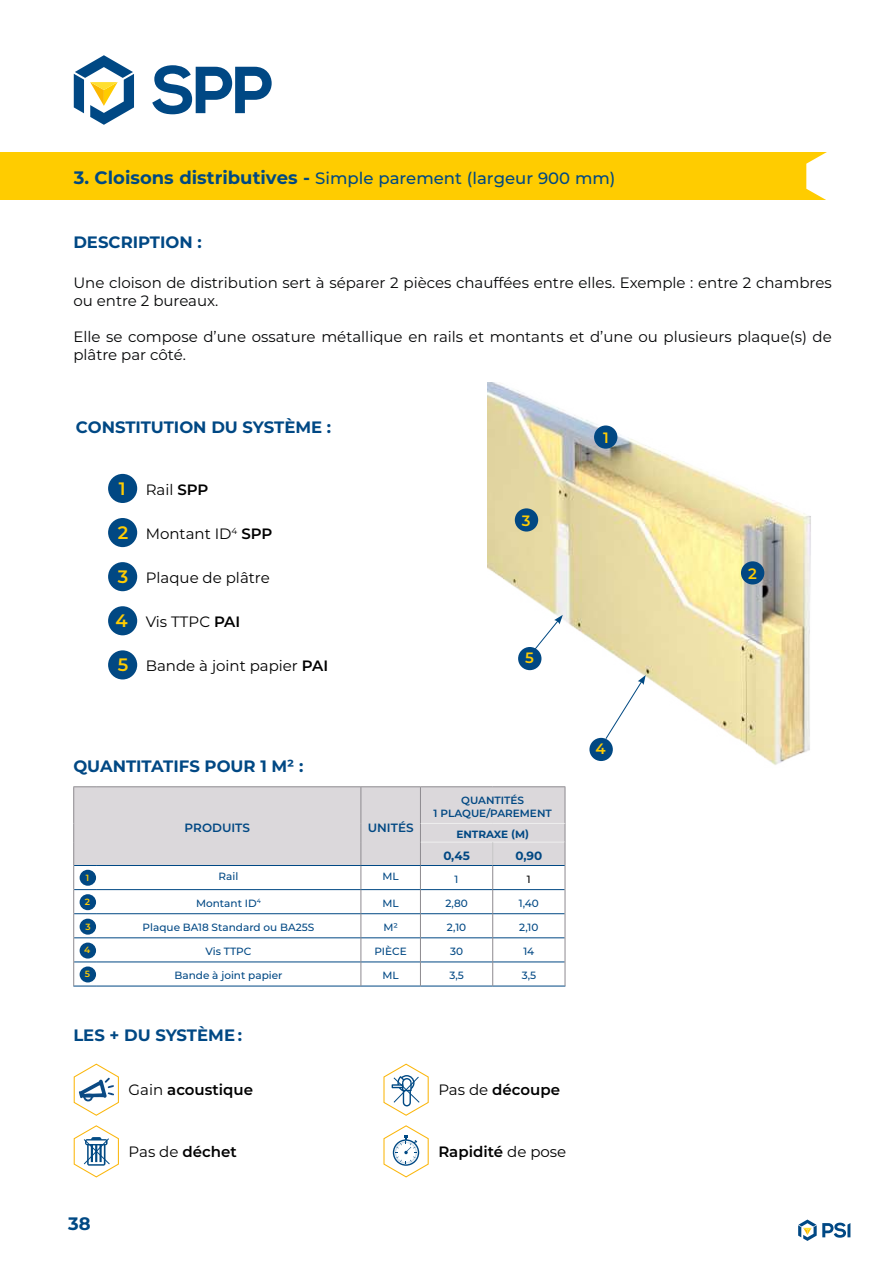
<style>
.page{position:relative;width:893px;height:1263px;background:#fff}
.page>*{position:absolute;margin:0;border:0;box-sizing:border-box;transform-origin:0 0}
.t1{font:700 18px "Montserrat";color:#004984}
.t2{font:700 16.5px "Montserrat";color:#004884}
.t3{font:500 16.5px "Montserrat";color:#004982}
.t4{font:15px/18px "Montserrat";color:#040506}
.t5{font:15px "Montserrat";color:#000}
.t6{font:600 15px "Montserrat";color:#000}
.t7{font:600 15px "Montserrat";color:#ffcc03}
.t8{font:600 12px "Montserrat";color:#014883}
.t9{font:700 12px "Montserrat";color:#014883}
.t10{font:500 10.5px "Montserrat";color:#004884}
.t11{font:600 10.5px/12.6px "Montserrat";color:#014883;text-align:center}
.t12{font:700 10.5px "Montserrat";color:#014883}
.t13{font:500 10.5px "Montserrat";color:#000}
.t14{font:600 9px "Montserrat";color:#ffcc03}
.s1{font-weight:700;font-size:18px}
.s2{font-weight:600;font-size:18px;color:#ffcc03}
.s3{font-weight:600}
.s4{font-weight:400}
</style>
<div class="page">
<svg style="left:798px;top:1219px;width:52px;height:22px"></svg>
<img style="left:488px;top:382px;width:323px;height:383px">
<div style="left:515px;top:508px;width:23px;height:23px;background:#014883;border-radius:50%"></div>
<div style="left:589px;top:738px;width:24px;height:23px;background:#014883;border-radius:50%"></div>
<svg style="left:605px;top:675px;width:41px;height:65px"></svg>
<div style="left:741px;top:561px;width:23px;height:23px;background:#014883;border-radius:50%"></div>
<div style="left:518px;top:647px;width:23px;height:23px;background:#014883;border-radius:50%"></div>
<svg style="left:534px;top:615px;width:29px;height:35px"></svg>
<div style="left:594px;top:425px;width:23px;height:24px;background:#014883;border-radius:50%"></div>
<div style="left:0;top:152px;width:829px;height:47px;background:#fc0"></div>
<svg style="left:806px;top:152px;width:23px;height:48px"></svg>
<svg style="left:73px;top:1125px;width:46px;height:53px"></svg>
<svg style="left:383px;top:1063px;width:46px;height:53px"></svg>
<svg style="left:73px;top:1063px;width:46px;height:53px"></svg>
<svg style="left:73px;top:786px;width:493px;height:201px"></svg>
<hr style="left:493px;top:865px;width:72px;height:1px;background:#004884">
<div style="left:80px;top:870px;width:16px;height:16px;background:#014883;border-radius:50%"></div>
<div style="left:80px;top:894px;width:16px;height:16px;background:#014883;border-radius:50%"></div>
<div style="left:80px;top:919px;width:16px;height:16px;background:#014883;border-radius:50%"></div>
<div style="left:80px;top:942px;width:16px;height:16px;background:#014883;border-radius:50%"></div>
<div style="left:80px;top:966px;width:16px;height:16px;background:#014883;border-radius:50%"></div>
<svg style="left:383px;top:1125px;width:46px;height:53px"></svg>
<div style="left:108px;top:474px;width:29px;height:29px;background:#014883;border-radius:50%"></div>
<div style="left:108px;top:518px;width:29px;height:29px;background:#014883;border-radius:50%"></div>
<div style="left:108px;top:562px;width:29px;height:29px;background:#014883;border-radius:50%"></div>
<div style="left:108px;top:606px;width:29px;height:29px;background:#014883;border-radius:50%"></div>
<div style="left:108px;top:650px;width:29px;height:29px;background:#014883;border-radius:50%"></div>
<svg style="left:152px;top:65px;width:120px;height:49px"></svg>
<svg style="left:74px;top:55px;width:60px;height:70px"></svg>
<p class="t3" style="left:74px;top:170px;width:543px"><span class="s1">3. Cloisons distributives -</span> Simple parement (largeur 900 mm)</p>
<p class="t2" style="left:73px;top:234px;width:130px">DESCRIPTION :</p>
<p class="t4" style="left:73px;top:274px;width:760px">Une cloison de distribution sert à séparer 2 pièces chauffées entre elles. Exemple : entre 2 chambres ou entre 2 bureaux.</p>
<p class="t4" style="left:73px;top:328px;width:760px">Elle se compose d’une ossature métallique en rails et montants et d’une ou plusieurs plaque(s) de plâtre par côté.</p>
<p class="t2" style="left:76px;top:419px;width:257px">CONSTITUTION DU SYSTÈME :</p>
<p class="t5" style="left:119px;top:481px;width:91px"><span class="s2">1</span> Rail <span class="s3">SPP</span></p>
<p class="t5" style="left:118px;top:525px;width:156px"><span class="s2">2</span> Montant ID<sup>4</sup> <span class="s3">SPP</span></p>
<p class="t5" style="left:118px;top:570px;width:154px"><span class="s2">3</span> Plaque de plâtre</p>
<p class="t5" style="left:116px;top:614px;width:126px"><span class="s2">4</span> Vis TTPC <span class="s3">PAI</span></p>
<p class="t5" style="left:118px;top:658px;width:212px"><span class="s2">5</span> Bande à joint papier <span class="s3">PAI</span></p>
<p class="t7" style="left:522px;top:512px;width:10px">3</p>
<p class="t7" style="left:525px;top:650px;width:10px">5</p>
<p class="t2" style="left:73px;top:757px;width:232px">QUANTITATIFS POUR 1 M² :</p>
<p class="t8" style="left:185px;top:821px;width:67px">PRODUITS</p>
<p class="t8" style="left:368px;top:821px;width:47px">UNITÉS</p>
<p class="t11" style="left:434px;top:794px;width:120px">QUANTITÉS<br>1 PLAQUE/PAREMENT</p>
<p class="t12" style="left:456px;top:828px;width:74px">ENTRAXE (M)</p>
<p class="t9" style="left:443px;top:849px;width:28px">0,45</p>
<p class="t9" style="left:515px;top:849px;width:28px">0,90</p>
<p class="t14" style="left:86px;top:873px;width:5px">1</p>
<p class="t14" style="left:85px;top:897px;width:7px">2</p>
<p class="t14" style="left:85px;top:922px;width:7px">3</p>
<p class="t14" style="left:84px;top:945px;width:8px">4</p>
<p class="t14" style="left:85px;top:969px;width:7px">5</p>
<p class="t10" style="left:219px;top:870px;width:21px">Rail</p>
<p class="t10" style="left:383px;top:870px;width:18px">ML</p>
<p class="t10" style="left:455px;top:873px;width:5px">1</p>
<p class="t13" style="left:527px;top:873px;width:5px">1</p>
<p class="t10" style="left:196px;top:897px;width:66px">Montant ID<sup>4</sup></p>
<p class="t10" style="left:383px;top:897px;width:18px">ML</p>
<p class="t10" style="left:445px;top:897px;width:24px">2,80</p>
<p class="t10" style="left:519px;top:897px;width:22px">1,40</p>
<p class="t10" style="left:143px;top:921px;width:173px">Plaque BA18 Standard ou BA25S</p>
<p class="t10" style="left:383px;top:921px;width:16px">M²</p>
<p class="t10" style="left:447px;top:921px;width:21px">2,10</p>
<p class="t10" style="left:519px;top:921px;width:21px">2,10</p>
<p class="t10" style="left:206px;top:946px;width:47px">Vis TTPC</p>
<p class="t10" style="left:374px;top:946px;width:34px">PIÈCE</p>
<p class="t10" style="left:450px;top:946px;width:15px">30</p>
<p class="t10" style="left:523px;top:946px;width:12px">14</p>
<p class="t10" style="left:174px;top:970px;width:110px">Bande à joint papier</p>
<p class="t10" style="left:383px;top:970px;width:18px">ML</p>
<p class="t10" style="left:449px;top:970px;width:16px">3,5</p>
<p class="t10" style="left:522px;top:970px;width:16px">3,5</p>
<p class="t2" style="left:73px;top:1026px;width:170px">LES + DU SYSTÈME :</p>
<p class="t6" style="left:129px;top:1081px;width:126px"><span class="s4">Gain</span> acoustique</p>
<p class="t1" style="left:68px;top:1214px;width:24px">38</p>
<p class="t6" style="left:129px;top:1143px;width:110px"><span class="s4">Pas de</span> déchet</p>
<p class="t6" style="left:438px;top:1081px;width:123px"><span class="s4">Pas de</span> découpe</p>
<p class="t6" style="left:438px;top:1143px;width:129px">Rapidité <span class="s4">de pose</span></p>
<p class="t7" style="left:603px;top:429px;width:7px">1</p>
<p class="t7" style="left:595px;top:741px;width:12px">4</p>
<p class="t7" style="left:748px;top:565px;width:10px">2</p>
</div>
